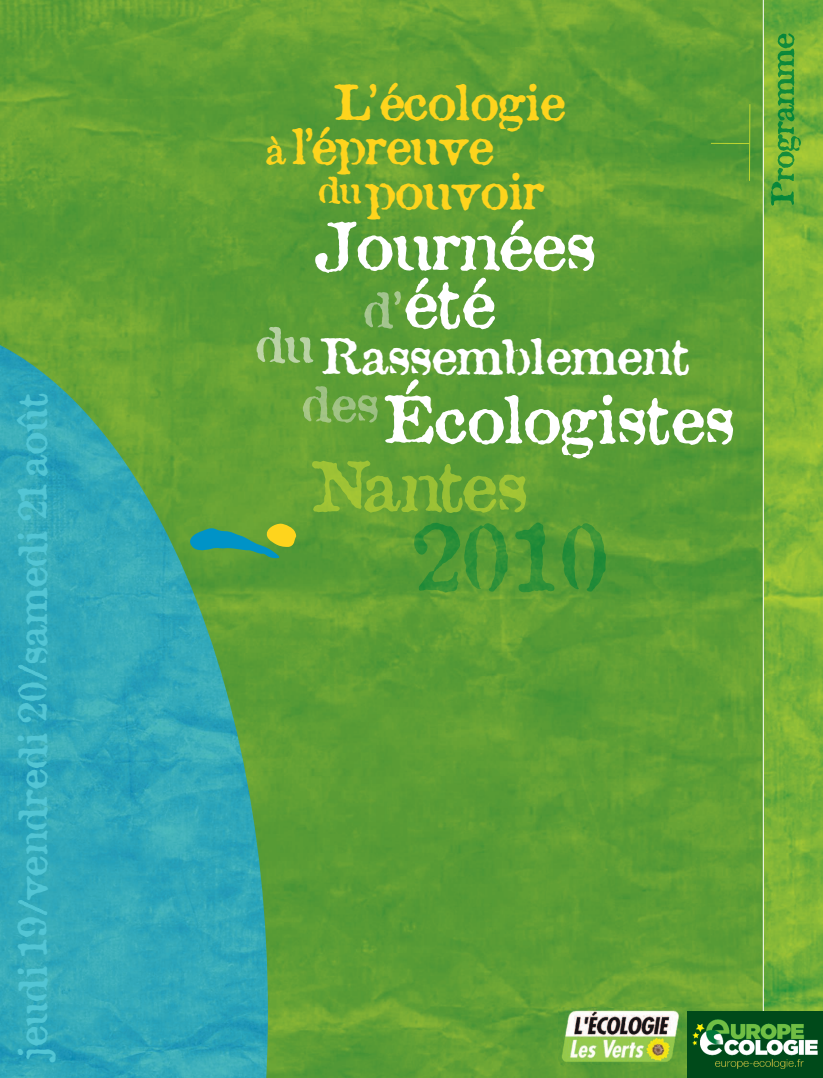
<style>
.page{position:relative;width:823px;height:1078px;background:#fff}
.page>*{position:absolute;margin:0;border:0;box-sizing:border-box;transform-origin:0 0}
.t1{font:63.6px/57.8px "Attic";letter-spacing:-.02em;color:#fff;text-align:center}
.t2{font:47.7px/44.3px "Attic";letter-spacing:-.025em;color:#fed41d}
.t3{font:47.7px "Attic";letter-spacing:-.02em;color:#fff}
.t4{font:38.3px "Attic";color:#52c5d4}
.s1{font-size:32.9px}
.s2{font-size:35.8px}
</style>
<div class="page">
<img style="left:0;top:0;width:762px;height:1077px">
<img style="left:763px;top:0;width:59px;height:1010px">
<img style="left:0;top:345px;width:268px;height:732px">
<img style="left:364px;top:292px;width:29px;height:36px">
<img style="left:394px;top:291px;width:6px;height:14px">
<img style="left:256px;top:327px;width:29px;height:36px">
<img style="left:284px;top:336px;width:29px;height:27px">
<img style="left:302px;top:386px;width:54px;height:37px">
<img style="left:358px;top:395px;width:19px;height:27px">
<img style="left:770px;top:151px;width:24px;height:55px">
<img style="left:312px;top:460px;width:58px;height:52px">
<img style="left:364px;top:475px;width:37px;height:37px">
<img style="left:401px;top:463px;width:61px;height:50px">
<img style="left:463px;top:475px;width:33px;height:38px">
<img style="left:498px;top:474px;width:28px;height:38px">
<img style="left:413px;top:522px;width:141px;height:71px">
<svg style="left:748px;top:104px;width:2px;height:77px"></svg>
<hr style="left:710px;top:143px;width:39px;height:1px;background:#bed630">
<img style="left:687px;top:1010px;width:135px;height:67px">
<img style="left:558px;top:1006px;width:123px;height:58px">
<svg style="left:187px;top:507px;width:112px;height:79px;background:#5e9e35"></svg>
<p class="t4" style="left:11px;top:1061px;width:670px;rotate:-90deg">jeudi 19<span class="s1">/</span>vendredi 20<span class="s1">/</span>samedi 21août</p>
<p class="t2" style="left:265px;top:81px;width:302px;text-indent:69px">L’écologie <span class="s2">à</span> l’épreuve</p>
<p class="t2" style="left:318px;top:170px;width:227px"><span class="s2">du</span>pouvoir</p>
<h1 class="t1" style="left:314px;top:218px;width:283px">Journées été</h1>
<p class="t3" style="left:320px;top:329px;width:371px">Rassemblement</p>
<h1 class="t1" style="left:384px;top:392px;width:351px">Écologistes</h1>
</div>
